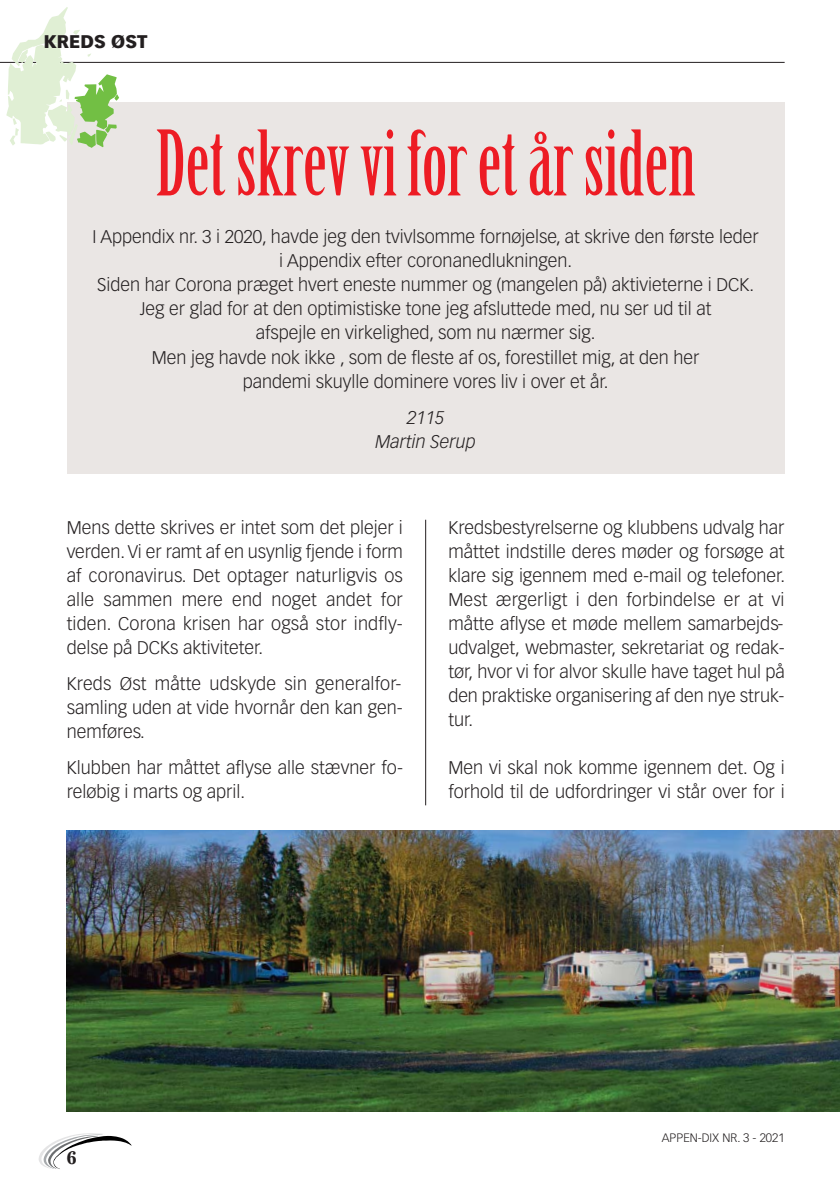
<style>
.page{position:relative;width:840px;height:1191px;background:#fff}
.page>*{position:absolute;margin:0;border:0;box-sizing:border-box;transform-origin:0 0}
.t1{font:88px "Birch Std";color:#ed1c24}
.t2{font:300 18px/24px "Vectora LH";color:#231f20;text-align:justify}
.t3{font:italic 300 18px/24px "Vectora LH";color:#231f20;text-align:center}
.t4{font:900 18px "Vectora LH";color:#231f20}
.t5{font:700 18px "Cheltenham";color:#231f20}
.t6{font:300 12px "Vectora LH";color:#231f20}
</style>
<div class="page">
<div style="left:67px;top:102px;width:717px;height:371px;background:#eae6e4"></div>
<hr style="left:0;top:62px;width:784px;height:1px;background:#231f20">
<hr style="left:425px;top:520px;width:1px;height:285px;background:#231f20">
<svg style="left:39px;top:1133px;width:93px;height:36px"></svg>
<svg style="left:6px;top:7px;width:113px;height:141px"></svg>
<img style="left:67px;top:831px;width:772px;height:280px">
<p class="t4" style="left:44px;top:34px;width:105px">KREDS ØST</p>
<h1 class="t1" style="left:156px;top:129px;width:541px">Det skrev vi for et år siden</h1>
<p class="t2" style="left:92px;top:226px;width:667px;text-align:center">I Appendix nr. 3 i 2020, havde jeg den tvivlsomme fornøjelse, at skrive den første leder i Appendix efter coronanedlukningen.<br>Siden har Corona præget hvert eneste nummer og (mangelen på) aktivieterne i DCK.<br>Jeg er glad for at den optimistiske tone jeg afsluttede med, nu ser ud til at<br>afspejle en virkelighed, som nu nærmer sig.<br>Men jeg havde nok ikke , som de fleste af os, forestillet mig, at den her<br>pandemi skuylle dominere vores liv i over et år.</p>
<p class="t3" style="left:375px;top:406px;width:102px">2115<br>Martin Serup</p>
<p class="t2" style="left:67px;top:516px;width:337px">Mens dette skrives er intet som det plejer i verden. Vi er ramt af en usynlig fjende i form af coronavirus. Det optager naturligvis os alle sammen mere end noget andet for tiden. Corona krisen har også stor indfly&shy;delse på DCKs aktiviteter.</p>
<p class="t2" style="left:67px;top:672px;width:337px">Kreds Øst måtte udskyde sin generalfor&shy;samling uden at vide hvornår den kan gen&shy;nemføres.</p>
<p class="t2" style="left:67px;top:756px;width:337px">Klubben har måttet aflyse alle stævner fo&shy;reløbig i marts og april.</p>
<p class="t2" style="left:448px;top:516px;width:338px">Kredsbestyrelserne og klubbens udvalg har måttet indstille deres møder og forsøge at klare sig igennem med e-mail og telefoner.<br>Mest ærgerligt i den forbindelse er at vi måtte aflyse et møde mellem samarbejds&shy;udvalget, webmaster, sekretariat og redak&shy;tør, hvor vi for alvor skulle have taget hul på den praktiske organisering af den nye struk&shy;tur.</p>
<p class="t2" style="left:448px;top:756px;width:337px">Men vi skal nok komme igennem det. Og i forhold til de udfordringer vi står over for i</p>
<p class="t5" style="left:67px;top:1151px;width:12px">6</p>
<p class="t6" style="left:661px;top:1132px;width:124px">APPEN-DIX NR. 3 - 2021</p>
</div>
